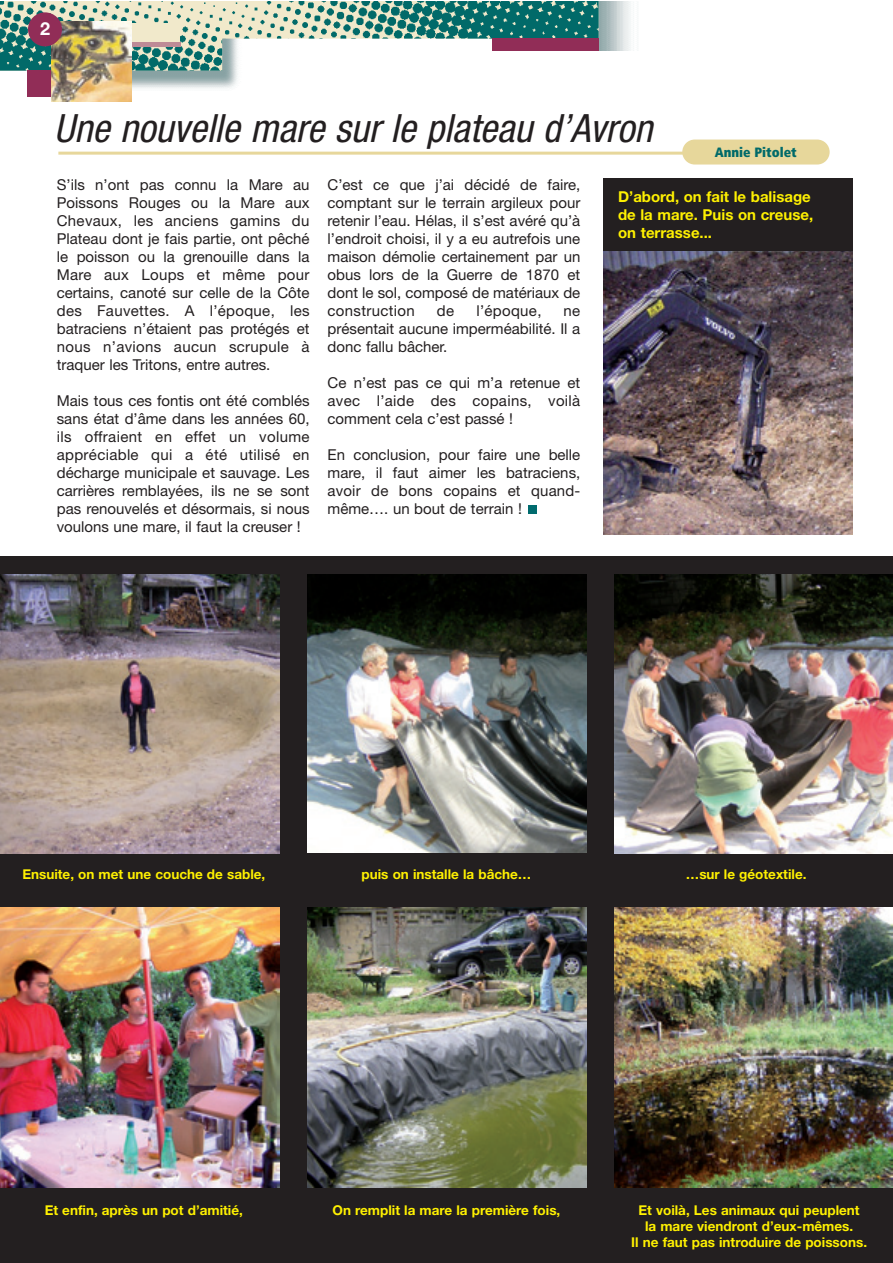
<style>
.page{position:relative;width:893px;height:1263px;background:#fff}
.page>*{position:absolute;margin:0;border:0;box-sizing:border-box;transform-origin:0 0}
.t1{font:italic condensed 39px "Helvetica Neue";color:#231f20}
.t2{font:700 18px "Helvetica Neue";color:#fff}
.t3{font:15px/18px "Helvetica Neue";color:#231f20;text-align:justify}
.t4{font:700 15px/18px "Helvetica Neue";color:#fff101}
.t5{font:700 13.5px/16.2px "Helvetica Neue";color:#fff101;text-align:center}
.t6{font:900 condensed 13.5px "Frutiger";color:#016a69}
</style>
<div class="page">
<div style="left:0;top:556px;width:893px;height:342px;background:#231f20"></div>
<div style="left:0;top:895px;width:893px;height:368px;background:#231f20"></div>
<img style="left:102px;top:71px;width:136px;height:31px">
<img style="left:599px;top:1px;width:32px;height:50px">
<img style="left:0;top:1px;width:599px;height:70px">
<div style="left:132px;top:23px;width:48px;height:24px;background:#f1e9cb"></div>
<div style="left:132px;top:42px;width:48px;height:5px;background:#be8b96"></div>
<div style="left:492px;top:39px;width:107px;height:12px;background:#912d57"></div>
<div style="left:27px;top:71px;width:24px;height:26px;background:#912d57"></div>
<img style="left:51px;top:22px;width:81px;height:79px">
<div style="left:28px;top:12px;width:34px;height:34px;background:#912d57;border-radius:50%"></div>
<div style="left:528px;top:506px;width:8px;height:8px;background:#006b6e"></div>
<hr style="left:58px;top:152px;width:632px;height:3px;background:#e7d79b">
<div style="left:682px;top:140px;width:148px;height:25px;background:#e7d79b;border-radius:12px"></div>
<img style="left:0;top:574px;width:279px;height:280px">
<img style="left:307px;top:574px;width:280px;height:278px">
<img style="left:614px;top:574px;width:279px;height:280px">
<img style="left:603px;top:251px;width:250px;height:283px">
<div style="left:603px;top:178px;width:250px;height:73px;background:#231f20"></div>
<img style="left:0;top:908px;width:279px;height:279px">
<img style="left:307px;top:908px;width:280px;height:279px">
<img style="left:614px;top:908px;width:279px;height:279px">
<p class="t2" style="left:40px;top:23px;width:12px">2</p>
<h1 class="t1" style="left:54px;top:114px;width:607px">Une nouvelle mare sur le plateau d’Avron</h1>
<p class="t6" style="left:715px;top:147px;width:84px">Annie Pitolet</p>
<p class="t4" style="left:618px;top:189px;width:197px">D’abord, on fait le balisage de la mare. Puis on creuse, on terrasse...</p>
<p class="t3" style="left:57px;top:177px;width:254px">S’ils n’ont pas connu la Mare au Poissons Rouges ou la Mare aux Chevaux, les anciens gamins du Plateau dont je fais partie, ont pêché le poisson ou la grenouille dans la Mare aux Loups et même pour certains, canoté sur celle de la Côte des Fauvettes. A l’époque, les batraciens n’étaient pas protégés et nous n’avions aucun scrupule à traquer les Tritons, entre autres.</p>
<p class="t3" style="left:57px;top:393px;width:254px">Mais tous ces fontis ont été comblés sans état d’âme dans les années 60, ils offraient en effet un volume appréciable qui a été utilisé en décharge municipale et sauvage. Les carrières remblayées, ils ne se sont pas renouvelés et désormais, si nous voulons une mare, il faut la creuser !</p>
<p class="t3" style="left:328px;top:177px;width:254px">C’est ce que j’ai décidé de faire, comptant sur le terrain argileux pour retenir l’eau. Hélas, il s’est avéré qu’à l’endroit choisi, il y a eu autrefois une maison démolie certainement par un obus lors de la Guerre de 1870 et dont le sol, composé de matériaux de construction</p>
<p class="t3" style="left:437px;top:303px;width:19px">de</p>
<p class="t3" style="left:476px;top:303px;width:67px">l’époque,</p>
<p class="t3" style="left:328px;top:303px;width:254px;text-indent:236px">ne présentait aucune imperméabilité. Il a donc fallu bâcher.</p>
<p class="t3" style="left:328px;top:375px;width:254px">Ce n’est pas ce qui m’a retenue et avec l’aide des copains, voilà comment cela c’est passé !</p>
<p class="t3" style="left:328px;top:447px;width:254px">En conclusion, pour faire une belle mare, il faut aimer les batraciens, avoir de bons copains et quand&shy;même…. un bout de terrain !</p>
<p class="t5" style="left:22px;top:867px;width:244px">Ensuite, on met une couche de sable,</p>
<p class="t5" style="left:362px;top:867px;width:171px">puis on installe la bâche…</p>
<p class="t5" style="left:686px;top:867px;width:122px">…sur le géotextile.</p>
<p class="t5" style="left:45px;top:1203px;width:200px">Et enfin, après un pot d’amitié,</p>
<p class="t5" style="left:333px;top:1203px;width:229px">On remplit la mare la première fois,</p>
<p class="t5" style="left:631px;top:1203px;width:237px">Et voilà, Les animaux qui peuplent<br>la mare viendront d’eux-mêmes.<br>Il ne faut pas introduire de poissons.</p>
</div>
